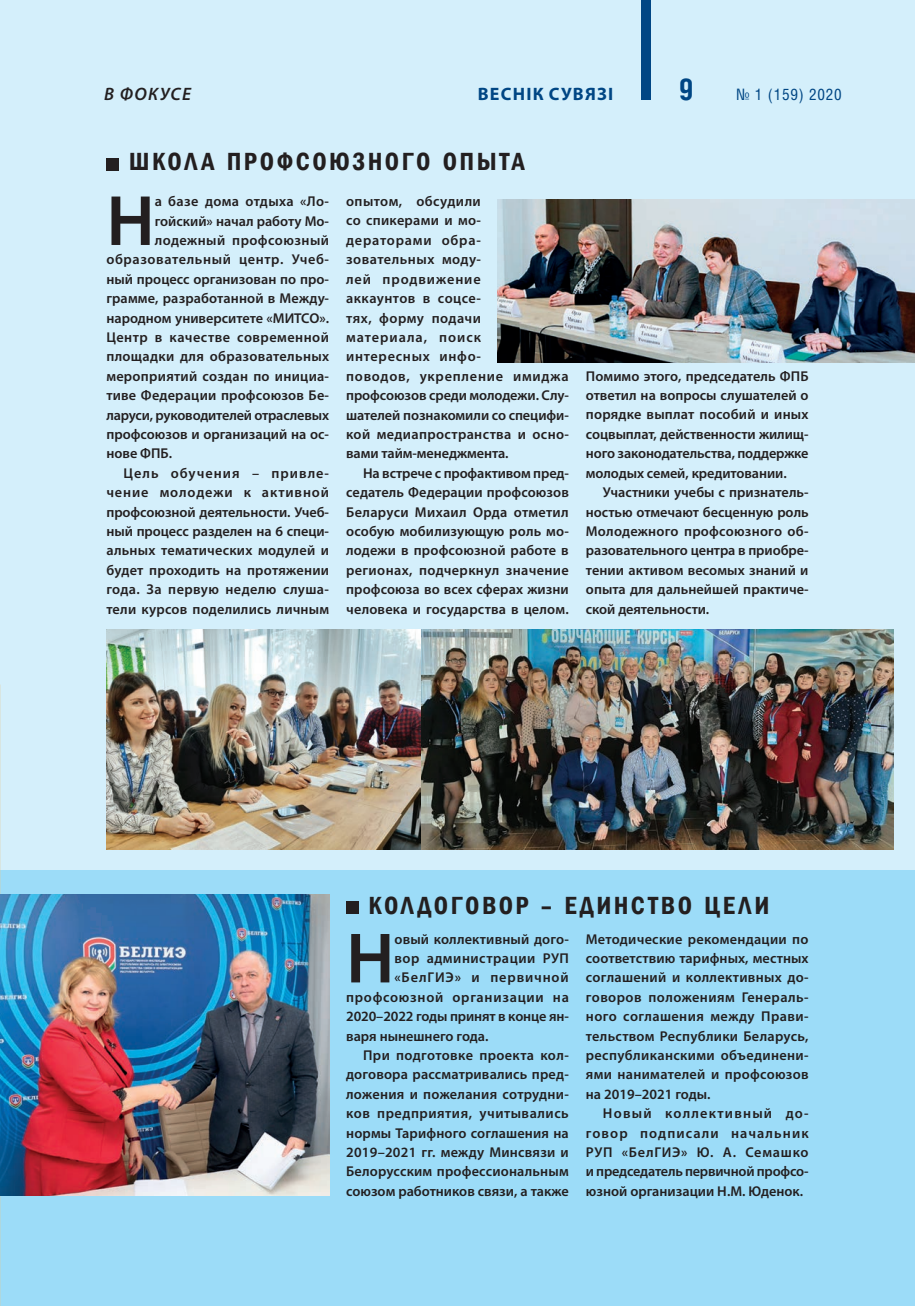
<style>
.page{position:relative;width:915px;height:1306px;background:#fff}
.page>*{position:absolute;margin:0;border:0;box-sizing:border-box;transform-origin:0 0}
._000_Text_OSNOV{font:600 71.85px "Myriad Pro";color:#231f20}
.t1{font:700 30px "Helios Cond C";color:#004684}
._300_Zagolovok_Big{font:600 condensed 25.5px "Franklin Gothic";letter-spacing:.095em;color:#231f20}
.t2{font:700 18px "Myriad Pro";letter-spacing:.07em;color:#004684}
.t3{font:italic 600 18px "Myriad Pro";letter-spacing:.07em;color:#231f20}
.t4{font:15.75px "Helios Cond C";letter-spacing:.05em;color:#004684}
._000_Text_OSNOV-2{font:600 14.25px/19.4px "Myriad Pro";letter-spacing:.015em;color:#231f20;text-align:justify}
._000_Text_OSNOV-3{font:600 14.25px "Myriad Pro";letter-spacing:.035em;color:#231f20}
._000_Text_OSNOV-4{font:600 14.25px "Myriad Pro";letter-spacing:-.01em;color:#231f20}
._000_Text_OSNOV-5{font:600 14.25px "Myriad Pro";letter-spacing:-.005em;color:#231f20}
._000_Text_OSNOV-6{font:600 14.25px "Myriad Pro";letter-spacing:.045em;color:#231f20}
._000_Text_OSNOV-7{font:600 14.25px "Myriad Pro";letter-spacing:.05em;color:#231f20}
._000_Text_OSNOV-8{font:600 14.25px "Myriad Pro";letter-spacing:.06em;color:#231f20}
</style>
<div class="page">
<div style="left:0;top:869px;width:914px;height:436px;background:#9cdcf8"></div>
<div style="left:0;top:0;width:914px;height:869px;background:#d4effb"></div>
<div style="left:346px;top:901px;width:13px;height:13px;background:#231f20"></div>
<div style="left:106px;top:158px;width:13px;height:12px;background:#231f20"></div>
<img style="left:106px;top:630px;width:315px;height:219px">
<img style="left:421px;top:630px;width:472px;height:219px">
<img style="left:0;top:894px;width:329px;height:301px">
<img style="left:497px;top:199px;width:417px;height:164px">
<div style="left:641px;top:0;width:10px;height:100px;background:#004684"></div>
<p class="t3" style="left:104px;top:82px;width:88px">В ФОКУСЕ</p>
<p class="t2" style="left:477px;top:82px;width:137px">ВЕСНIК СУВЯЗI</p>
<h2 class="t1" style="left:678px;top:71px;width:16px">9</h2>
<p class="t4" style="left:736px;top:84px;width:107px">№ 1 (159) 2020</p>
<p class="_300_Zagolovok_Big" style="left:129px;top:145px;width:397px">ШКОЛА ПРОФСОЮЗНОГО ОПЫТА</p>
<p class="_000_Text_OSNOV" style="left:106px;top:175px;width:50px">Н</p>
<p class="_000_Text_OSNOV-2" style="left:155px;top:191px;width:176px">а базе дома отдыха «Ло-</p>
<p class="_000_Text_OSNOV-2" style="left:346px;top:191px;width:224px;text-align:left">опытом, обсудили<br>со спикерами и мо&shy;дераторами обра&shy;зовательных моду-<br>лей продвижение<br>аккаунтов в соцсе-<br>тях, форму подачи<br>материала, поиск<br>интересных инфо-<br>поводов, укрепление имиджа профсоюзов среди молодежи. Слу&shy;шателей познакомили со специфи&shy;кой медиапространства и осно&shy;вами тайм-менеджмента.</p>
<p class="_000_Text_OSNOV-2" style="left:346px;top:463px;width:224px;text-indent:17px">На встрече с профактивом пред&shy;седатель Федерации профсоюзов Беларуси Михаил Орда отметил особую мобилизующую роль мо&shy;лодежи в профсоюзной работе в регионах, подчеркнул значение профсоюза во всех сферах жизни человека и государства в целом.</p>
<p class="_000_Text_OSNOV-2" style="left:155px;top:211px;width:176px">гойский» начал работу Мо-</p>
<p class="_000_Text_OSNOV-2" style="left:155px;top:230px;width:176px">лодежный профсоюзный</p>
<p class="_000_Text_OSNOV-6" style="left:106px;top:250px;width:224px">образовательный центр. Учеб-</p>
<p class="_000_Text_OSNOV-2" style="left:106px;top:269px;width:224px">ный процесс организован по про-</p>
<p class="_000_Text_OSNOV-2" style="left:106px;top:288px;width:224px">грамме, разработанной в Между-</p>
<p class="_000_Text_OSNOV-2" style="left:106px;top:308px;width:224px">народном университете «МИТСО».</p>
<p class="_000_Text_OSNOV-3" style="left:106px;top:328px;width:224px">Центр в качестве современной</p>
<p class="_000_Text_OSNOV-2" style="left:106px;top:346px;width:224px">площадки для образовательных</p>
<p class="_000_Text_OSNOV-2" style="left:106px;top:366px;width:224px">мероприятий создан по инициа-</p>
<p class="_000_Text_OSNOV-2" style="left:106px;top:385px;width:224px">тиве Федерации профсоюзов Бе-</p>
<p class="_000_Text_OSNOV-4" style="left:106px;top:406px;width:224px">ларуси, руководителей отраслевых</p>
<p class="_000_Text_OSNOV-2" style="left:106px;top:424px;width:224px">профсоюзов и организаций на ос-</p>
<p class="_000_Text_OSNOV-2" style="left:106px;top:443px;width:67px">нове ФПБ.</p>
<p class="_000_Text_OSNOV-2" style="left:106px;top:463px;width:224px;text-indent:17px">Цель обучения – привле&shy;чение молодежи к активной профсоюзной деятельности. Учеб&shy;ный процесс разделен на 6 специ&shy;альных тематических модулей и будет проходить на протяжении года. За первую неделю слуша&shy;тели курсов поделились личным</p>
<p class="_000_Text_OSNOV-2" style="left:585px;top:366px;width:224px">Помимо этого, председатель ФПБ ответил на вопросы слушателей о порядке выплат пособий и иных соцвыплат, действенности жилищ&shy;ного законодательства, поддержке молодых семей, кредитовании.</p>
<p class="_000_Text_OSNOV-2" style="left:585px;top:482px;width:224px;text-indent:17px">Участники учебы с признатель&shy;ностью отмечают бесценную роль Молодежного профсоюзного об&shy;разовательного центра в приобре&shy;тении активом весомых знаний и опыта для дальнейшей практиче&shy;ской деятельности.</p>
<p class="_300_Zagolovok_Big" style="left:368px;top:888px;width:402px">КОЛДОГОВОР – ЕДИНСТВО ЦЕЛИ</p>
<p class="_000_Text_OSNOV" style="left:346px;top:912px;width:50px">Н</p>
<p class="_000_Text_OSNOV-2" style="left:394px;top:928px;width:176px">овый коллективный дого-</p>
<p class="_000_Text_OSNOV-3" style="left:394px;top:949px;width:176px">вор администрации РУП</p>
<p class="_000_Text_OSNOV-8" style="left:394px;top:968px;width:176px">«БелГИЭ» и первичной</p>
<p class="_000_Text_OSNOV-7" style="left:346px;top:987px;width:224px">профсоюзной организации на</p>
<p class="_000_Text_OSNOV-5" style="left:346px;top:1007px;width:224px">2020–2022 годы принят в конце ян-</p>
<p class="_000_Text_OSNOV-2" style="left:346px;top:1025px;width:144px">варя нынешнего года.</p>
<p class="_000_Text_OSNOV-2" style="left:346px;top:1045px;width:224px;text-indent:17px">При подготовке проекта кол&shy;договора рассматривались пред&shy;ложения и пожелания сотрудни&shy;ков предприятия, учитывались нормы Тарифного соглашения на 2019–2021 гг. между Минсвязи и Белорусским профессиональным союзом работников связи, а также</p>
<p class="_000_Text_OSNOV-2" style="left:585px;top:928px;width:224px">Методические рекомендации по соответствию тарифных, местных соглашений и коллективных до&shy;говоров положениям Генераль&shy;ного соглашения между Прави&shy;тельством Республики Беларусь, республиканскими объединени&shy;ями нанимателей и профсоюзов на 2019–2021 годы.</p>
<p class="_000_Text_OSNOV-2" style="left:585px;top:1103px;width:224px;text-indent:17px">Новый коллективный до&shy;говор подписали начальник РУП «БелГИЭ» Ю. А. Семашко и председатель первичной профсо&shy;юзной организации Н.М. Юденок.</p>
</div>
